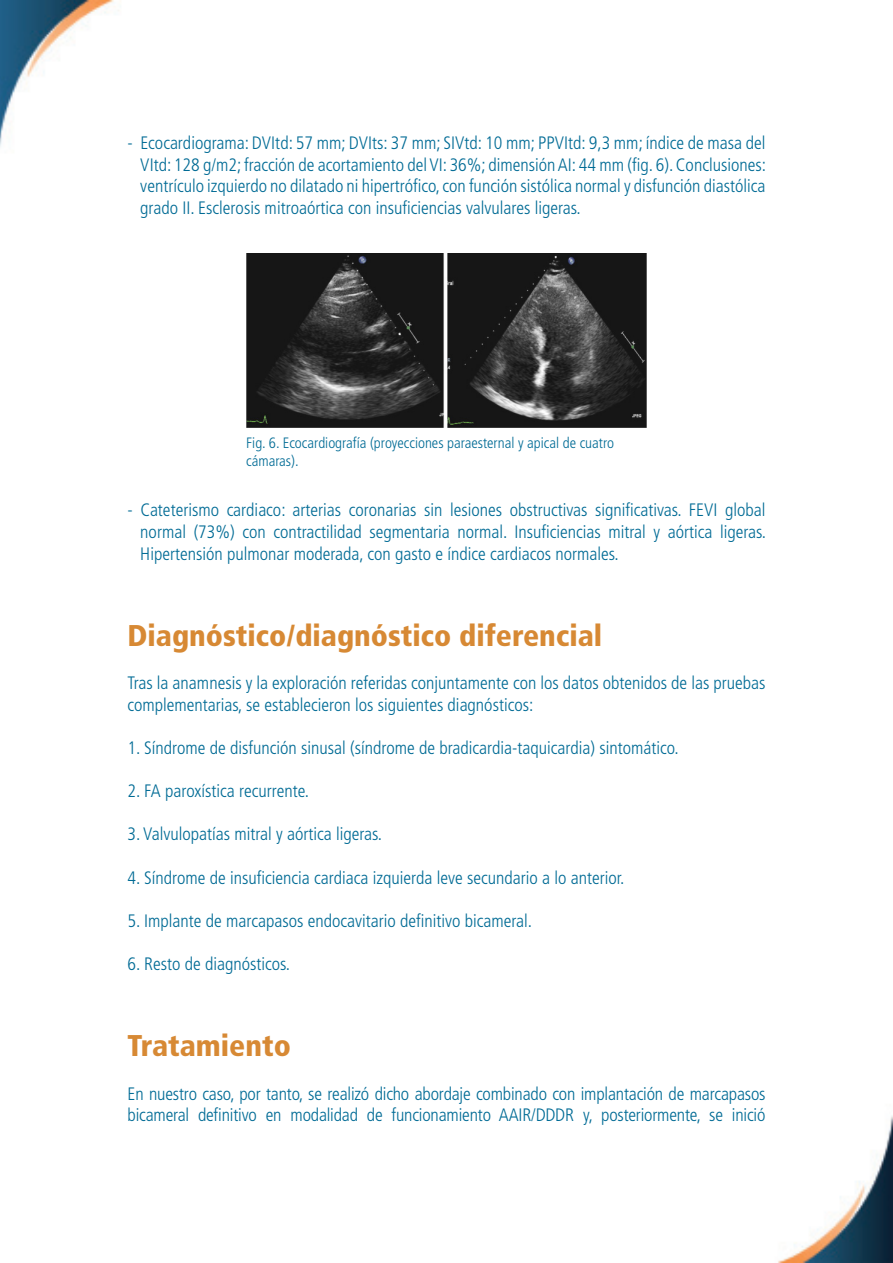
<style>
.page{position:relative;width:893px;height:1263px;background:#fff}
.page>*{position:absolute;margin:0;border:0;box-sizing:border-box;transform-origin:0 0}
.Titulo_1{font:900 condensed 30px "Frutiger LT Std";color:#d78934}
.Lista_1{font:900 condensed 30px "Frutiger LT Std";color:#d78934}
.Texto{font:300 condensed 18px/21.6px "Frutiger LT Std";letter-spacing:-.01em;color:#006b95;text-align:justify}
.Lista_1-2{font:300 condensed 18px/21.6px "Frutiger LT Std";color:#006b95}
.Texto-2{font:300 condensed 15px/18px "Frutiger LT Std";color:#006b95}
</style>
<div class="page">
<img style="left:0;top:0;width:893px;height:1263px">
<img style="left:246px;top:254px;width:401px;height:174px">
<p class="Texto" style="left:140px;top:132px;width:627px;text-indent:-13px">- Ecocardiograma: DVItd: 57 mm; DVIts: 37 mm; SIVtd: 10 mm; PPVItd: 9,3 mm; índice de masa del VItd: 128 g/m2; fracción de acortamiento del VI: 36%; dimensión AI: 44 mm (fig. 6). Conclusiones: ventrículo izquierdo no dilatado ni hipertrófico, con función sistólica normal y disfunción diastólica grado II. Esclerosis mitroaórtica con insuficiencias valvulares ligeras.</p>
<p class="Texto-2" style="left:246px;top:434px;width:369px">Fig. 6. Ecocardiografía (proyecciones paraesternal y apical de cuatro cámaras).</p>
<p class="Texto" style="left:140px;top:500px;width:627px;text-indent:-13px">- Cateterismo cardiaco: arterias coronarias sin lesiones obstructivas significativas. FEVI global normal (73%) con contractilidad segmentaria normal. Insuficiencias mitral y aórtica ligeras.<br>Hipertensión pulmonar moderada, con gasto e índice cardiacos normales.</p>
<p class="Titulo_1" style="left:128px;top:617px;width:476px">Diagnóstico/diagnóstico diferencial</p>
<p class="Lista_1-2" style="left:128px;top:672px;width:639px">Tras la anamnesis y la exploración referidas conjuntamente con los datos obtenidos de las pruebas complementarias, se establecieron los siguientes diagnósticos:</p>
<p class="Lista_1-2" style="left:128px;top:737px;width:553px">1. Síndrome de disfunción sinusal (síndrome de bradicardia-taquicardia) sintomático.</p>
<p class="Lista_1-2" style="left:128px;top:780px;width:183px">2. FA paroxística recurrente.</p>
<p class="Lista_1-2" style="left:128px;top:824px;width:256px">3. Valvulopatías mitral y aórtica ligeras.</p>
<p class="Lista_1-2" style="left:128px;top:867px;width:498px">4. Síndrome de insuficiencia cardiaca izquierda leve secundario a lo anterior.</p>
<p class="Lista_1-2" style="left:128px;top:910px;width:406px">5. Implante de marcapasos endocavitario definitivo bicameral.</p>
<p class="Lista_1-2" style="left:128px;top:953px;width:164px">6. Resto de diagnósticos.</p>
<p class="Lista_1" style="left:128px;top:1028px;width:165px">Tratamiento</p>
<p class="Texto" style="left:128px;top:1083px;width:639px">En nuestro caso, por tanto, se realizó dicho abordaje combinado con implantación de marcapasos bicameral definitivo en modalidad de funcionamiento AAIR/DDDR y, posteriormente, se inició</p>
</div>
